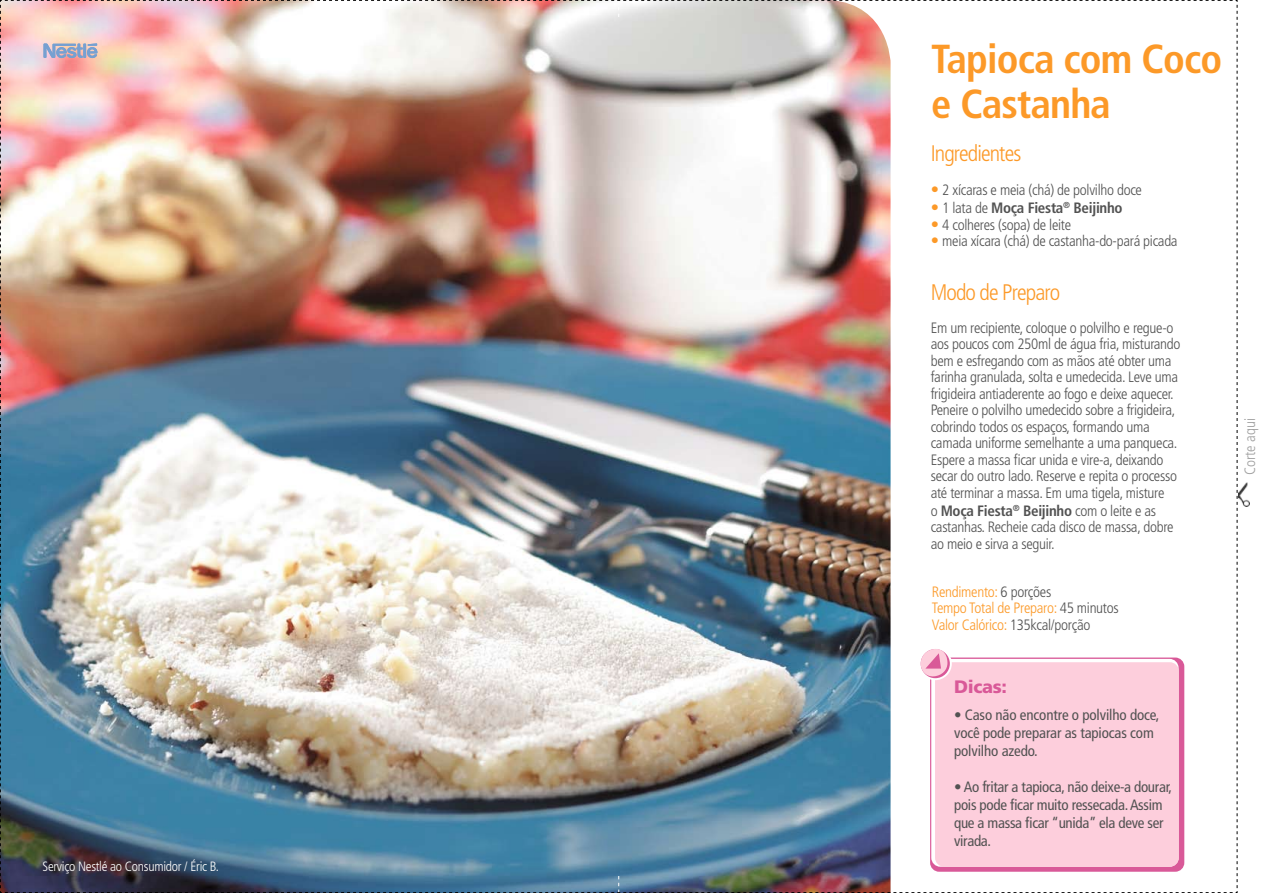
<style>
.page{position:relative;width:1263px;height:893px;background:#fff}
.page>*{position:absolute;margin:0;border:0;box-sizing:border-box;transform-origin:0 0}
.t1{font:700 condensed 40.5px/45px "Frutiger";letter-spacing:-.02em;color:#fc9928}
.t2{font:300 condensed 22.5px "Frutiger";letter-spacing:-.04em;color:#fc9928}
.t3{font:900 18px "Frutiger";letter-spacing:-.02em;color:#d95998}
.t4{font:300 condensed 15px/16.5px "Frutiger";letter-spacing:-.02em;color:#525252}
.t5{font:condensed 15px/18px "Frutiger";letter-spacing:-.02em;color:#525252}
.t6{font:300 condensed 15px/16.5px "Frutiger";letter-spacing:-.02em;color:#fc9928}
.t7{font:700 condensed 15px "Frutiger";letter-spacing:-.02em;color:#525252}
.t8{font:300 condensed 15px "Frutiger";color:#9f9f9f}
.t9{font:300 condensed 13.5px "Frutiger";letter-spacing:-.02em;color:#fff}
.s1{font-size:16.5px;color:#fc9928}
.s2{font-weight:300;font-size:16.5px;color:#fc9928}
.s3{font-weight:300}
.s4{font-weight:700}
.s5{color:#525252}
</style>
<div class="page">
<img style="left:1238px;top:483px;width:11px;height:24px">
<img style="left:0;top:0;width:1238px;height:893px">
<p class="t9" style="left:43px;top:859px;width:178px">Serviço Nestlé ao Consumidor / Éric B.</p>
<h1 class="t1" style="left:931px;top:36px;width:292px">Tapioca com Coco e Castanha</h1>
<h2 class="t2" style="left:931px;top:140px;width:92px">Ingredientes</h2>
<p class="t4" style="left:931px;top:182px;width:213px"><span class="s1">•</span> 2 xícaras e meia (chá) de polvilho doce</p>
<p class="t7" style="left:931px;top:199px;width:193px"><span class="s2">•</span> <span class="s3">1 lata de</span> Moça Fiesta<sup>®</sup> Beijinho</p>
<p class="t4" style="left:931px;top:216px;width:142px"><span class="s1">•</span> 4 colheres (sopa) de leite</p>
<p class="t4" style="left:931px;top:233px;width:248px"><span class="s1">•</span> meia xícara (chá) de castanha-do-pará picada</p>
<h2 class="t2" style="left:931px;top:279px;width:131px">Modo de Preparo</h2>
<p class="t4" style="left:931px;top:319px;width:251px">Em um recipiente, coloque o polvilho e regue-o aos poucos com 250ml de água fria, misturando bem e esfregando com as mãos até obter uma farinha granulada, solta e umedecida. Leve uma frigideira antiaderente ao fogo e deixe aquecer.<br>Peneire o polvilho umedecido sobre a frigideira, cobrindo todos os espaços, formando uma camada uniforme semelhante a uma panqueca.<br>Espere a massa ficar unida e vire-a, deixando secar do outro lado. Reserve e repita o processo até terminar a massa. Em uma tigela, misture</p>
<p class="t4" style="left:931px;top:502px;width:244px">o <span class="s4">Moça Fiesta</span><sup>®</sup> <span class="s4">Beijinho</span> com o leite e as castanhas. Recheie cada disco de massa, dobre ao meio e sirva a seguir.</p>
<p class="t6" style="left:932px;top:583px;width:188px">Rendimento: <span class="s5">6 porções<br></span>Tempo Total de Preparo: <span class="s5">45 minutos<br></span>Valor Calórico: <span class="s5">135kcal/porção</span></p>
<p class="t3" style="left:954px;top:676px;width:54px">Dicas:</p>
<p class="t5" style="left:954px;top:706px;width:207px">• Caso não encontre o polvilho doce, você pode preparar as tapiocas com polvilho azedo.</p>
<p class="t5" style="left:954px;top:778px;width:219px">• Ao fritar a tapioca, não deixe-a dourar, pois pode ficar muito ressecada. Assim que a massa ficar “unida” ela deve ser virada.</p>
<p class="t8" style="left:1241px;top:475px;width:58px;rotate:-90deg">Corte aqui</p>
</div>
